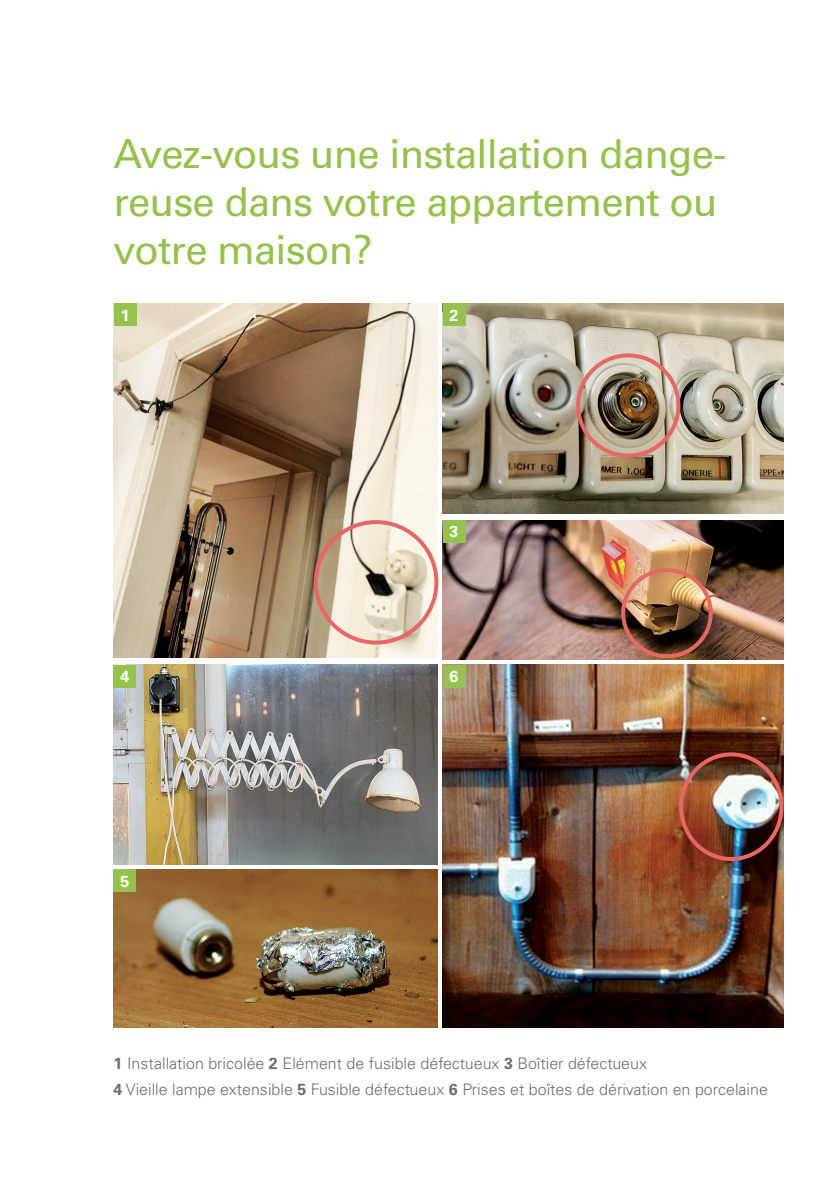
<style>
.page{position:relative;width:840px;height:1191px;background:#fff}
.page>*{position:absolute;margin:0;border:0;box-sizing:border-box;transform-origin:0 0}
.t1{font:40px/48px "Univers LT Std";letter-spacing:-.02em;color:#95c24c}
.t2{font:300 16px/26px "Univers LT Std";color:#6c6d70}
.t3{font:700 16px "Univers LT Std";color:#fff}
.s1{font-weight:700}
</style>
<div class="page">
<img style="left:113px;top:303px;width:324px;height:355px">
<img style="left:442px;top:303px;width:340px;height:210px">
<img style="left:113px;top:665px;width:324px;height:200px">
<img style="left:442px;top:665px;width:340px;height:362px">
<img style="left:113px;top:869px;width:324px;height:159px">
<img style="left:442px;top:520px;width:340px;height:139px">
<div style="left:314px;top:520px;width:124px;height:124px;border:4px solid #e66766;border-radius:50%"></div>
<div style="left:575px;top:353px;width:105px;height:104px;border:4px solid #e66766;border-radius:50%"></div>
<div style="left:620px;top:568px;width:92px;height:90px;border:4px solid #e66766;border-radius:50%"></div>
<div style="left:678px;top:752px;width:105px;height:109px;border:4px solid #e66766;border-radius:50%"></div>
<div style="left:114px;top:303px;width:22px;height:23px;background:#95c24c"></div>
<div style="left:442px;top:303px;width:23px;height:23px;background:#95c24c"></div>
<div style="left:442px;top:520px;width:23px;height:23px;background:#95c24c"></div>
<div style="left:113px;top:665px;width:23px;height:22px;background:#95c24c"></div>
<div style="left:113px;top:869px;width:23px;height:23px;background:#95c24c"></div>
<div style="left:442px;top:665px;width:23px;height:22px;background:#95c24c"></div>
<h1 class="t1" style="left:113px;top:130px;width:614px">Avez-vous une installation dange&shy;reuse dans votre appartement ou votre maison?</h1>
<p class="t3" style="left:121px;top:305px;width:10px">1</p>
<p class="t3" style="left:449px;top:305px;width:10px">2</p>
<p class="t3" style="left:120px;top:667px;width:10px">4</p>
<p class="t3" style="left:120px;top:871px;width:10px">5</p>
<p class="t3" style="left:449px;top:522px;width:10px">3</p>
<p class="t3" style="left:449px;top:667px;width:10px">6</p>
<p class="t2" style="left:113px;top:1050px;width:655px"><span class="s1">1</span> Installation bricolée <span class="s1">2</span> Elément de fusible défectueux <span class="s1">3</span> Boîtier défectueux<br><span class="s1">4</span> Vieille lampe extensible <span class="s1">5</span> Fusible défectueux <span class="s1">6</span> Prises et boîtes de dérivation en porcelaine</p>
</div>
